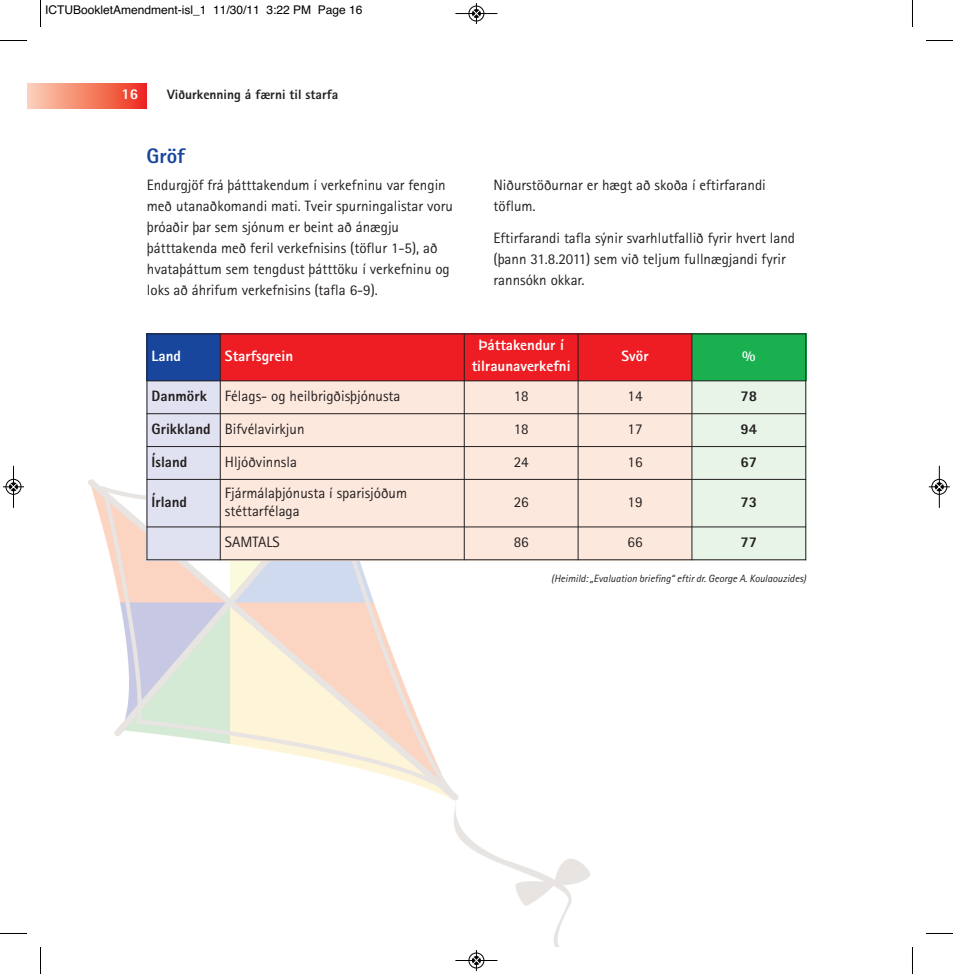
<style>
.page{position:relative;width:953px;height:974px;background:#fff}
.page>*{position:absolute;margin:0;border:0;box-sizing:border-box;transform-origin:0 0}
.t1{font:800 21px "Rotis Sans Serif";color:#18469d}
.t2{font:15px/21px "Rotis Sans Serif";color:#231f20}
.t3{font:800 15px/21px "Rotis Sans Serif";color:#fff;text-align:center}
.t4{font:800 15px "Rotis Sans Serif";color:#231f20}
.t5{font:800 13.5px "Rotis Sans Serif";color:#231f20}
.t6{font:12px "Helvetica";color:#000}
.t7{font:italic 10.5px "Rotis Sans Serif";color:#231f20}
.s1{font-weight:800}
</style>
<div class="page">
<img style="left:88px;top:385px;width:719px;height:562px">
<img style="left:27px;top:83px;width:120px;height:26px">
<div style="left:147px;top:334px;width:73px;height:47px;background:#18469d"></div>
<div style="left:220px;top:334px;width:244px;height:47px;background:#ee1d23"></div>
<div style="left:464px;top:334px;width:114px;height:47px;background:#ee1d23"></div>
<div style="left:578px;top:334px;width:114px;height:47px;background:#ee1d23"></div>
<div style="left:692px;top:334px;width:114px;height:47px;background:#1ab050"></div>
<div style="left:147px;top:381px;width:73px;height:33px;background:#e1e2f1"></div>
<div style="left:220px;top:381px;width:244px;height:33px;background:#fde8dd"></div>
<div style="left:464px;top:381px;width:114px;height:33px;background:#fde8dd"></div>
<div style="left:578px;top:381px;width:114px;height:33px;background:#fde8dd"></div>
<div style="left:692px;top:381px;width:114px;height:33px;background:#e8f4e8"></div>
<div style="left:147px;top:414px;width:73px;height:33px;background:#e1e2f1"></div>
<div style="left:220px;top:414px;width:244px;height:33px;background:#fde8dd"></div>
<div style="left:464px;top:414px;width:114px;height:33px;background:#fde8dd"></div>
<div style="left:578px;top:414px;width:114px;height:33px;background:#fde8dd"></div>
<div style="left:692px;top:414px;width:114px;height:33px;background:#e8f4e8"></div>
<div style="left:147px;top:447px;width:73px;height:32px;background:#e1e2f1"></div>
<div style="left:220px;top:447px;width:244px;height:32px;background:#fde8dd"></div>
<div style="left:464px;top:447px;width:114px;height:32px;background:#fde8dd"></div>
<div style="left:578px;top:447px;width:114px;height:32px;background:#fde8dd"></div>
<div style="left:692px;top:447px;width:114px;height:32px;background:#e8f4e8"></div>
<div style="left:147px;top:479px;width:73px;height:48px;background:#e1e2f1"></div>
<div style="left:220px;top:479px;width:244px;height:48px;background:#fde8dd"></div>
<div style="left:464px;top:479px;width:114px;height:48px;background:#fde8dd"></div>
<div style="left:578px;top:479px;width:114px;height:48px;background:#fde8dd"></div>
<div style="left:692px;top:479px;width:114px;height:48px;background:#e8f4e8"></div>
<div style="left:147px;top:527px;width:73px;height:33px;background:#e1e2f1"></div>
<div style="left:220px;top:527px;width:244px;height:33px;background:#fde8dd"></div>
<div style="left:464px;top:527px;width:114px;height:33px;background:#fde8dd"></div>
<div style="left:578px;top:527px;width:114px;height:33px;background:#fde8dd"></div>
<div style="left:692px;top:527px;width:114px;height:33px;background:#e8f4e8"></div>
<hr style="left:147px;top:334px;width:1px;height:226px;background:#231f20">
<hr style="left:220px;top:334px;width:1px;height:226px;background:#231f20">
<hr style="left:464px;top:334px;width:1px;height:226px;background:#231f20">
<hr style="left:578px;top:334px;width:1px;height:226px;background:#231f20">
<hr style="left:691px;top:334px;width:1px;height:226px;background:#231f20">
<hr style="left:805px;top:334px;width:1px;height:226px;background:#231f20">
<hr style="left:147px;top:334px;width:659px;height:1px;background:#231f20">
<hr style="left:147px;top:380px;width:659px;height:1px;background:#231f20">
<hr style="left:147px;top:413px;width:659px;height:1px;background:#231f20">
<hr style="left:147px;top:446px;width:659px;height:1px;background:#231f20">
<hr style="left:147px;top:479px;width:659px;height:1px;background:#231f20">
<hr style="left:147px;top:527px;width:659px;height:1px;background:#231f20">
<hr style="left:147px;top:559px;width:659px;height:1px;background:#231f20">
<svg style="left:40px;top:0;width:1px;height:27px"></svg>
<svg style="left:0;top:40px;width:27px;height:1px"></svg>
<svg style="left:912px;top:0;width:1px;height:27px"></svg>
<svg style="left:926px;top:40px;width:27px;height:1px"></svg>
<svg style="left:40px;top:947px;width:1px;height:27px"></svg>
<svg style="left:0;top:933px;width:27px;height:1px"></svg>
<svg style="left:912px;top:947px;width:1px;height:27px"></svg>
<svg style="left:926px;top:933px;width:27px;height:1px"></svg>
<div style="left:468px;top:6px;width:16px;height:16px;border:1px solid #fff;border-radius:50%"></div>
<hr style="left:455px;top:13px;width:42px;height:1px;background:#000">
<div style="left:469px;top:6px;width:15px;height:15px;border:1px solid #000;border-radius:50%"></div>
<svg style="left:472px;top:3px;width:8px;height:21px"></svg>
<div style="left:468px;top:952px;width:16px;height:16px;border:1px solid #fff;border-radius:50%"></div>
<hr style="left:455px;top:960px;width:42px;height:1px;background:#000">
<div style="left:469px;top:953px;width:15px;height:15px;border:1px solid #000;border-radius:50%"></div>
<svg style="left:472px;top:950px;width:8px;height:21px"></svg>
<div style="left:6px;top:479px;width:15px;height:16px;border:1px solid #fff;border-radius:50%"></div>
<hr style="left:13px;top:466px;width:1px;height:42px;background:#000">
<div style="left:6px;top:479px;width:15px;height:15px;border:1px solid #000;border-radius:50%"></div>
<svg style="left:3px;top:483px;width:21px;height:8px"></svg>
<div style="left:931px;top:479px;width:16px;height:16px;border:1px solid #fff;border-radius:50%"></div>
<hr style="left:939px;top:466px;width:1px;height:42px;background:#000">
<div style="left:931px;top:479px;width:16px;height:15px;border:1px solid #000;border-radius:50%"></div>
<svg style="left:928px;top:483px;width:22px;height:8px"></svg>
<p class="t6" style="left:45px;top:2px;width:319px">ICTUBookletAmendment-isl_1 11/30/11 3:22 PM Page 16</p>
<p class="t3" style="left:121px;top:85px;width:18px">16</p>
<p class="t5" style="left:167px;top:90px;width:173px">Viðurkenning á færni til starfa</p>
<h1 class="t1" style="left:147px;top:148px;width:40px">Gröf</h1>
<p class="t2" style="left:147px;top:176px;width:307px">Endurgjöf frá þátttakendum í verkefninu var fengin með utanaðkomandi mati. Tveir spurningalistar voru þróaðir þar sem sjónum er beint að ánægju þátttakenda með feril verkefnisins (töflur 1-5), að hvataþáttum sem tengdust þátttöku í verkefninu og loks að áhrifum verkefnisins (tafla 6-9).</p>
<p class="t2" style="left:493px;top:176px;width:274px">Niðurstöðurnar er hægt að skoða í eftirfarandi töflum.</p>
<p class="t2" style="left:493px;top:229px;width:303px">Eftirfarandi tafla sýnir svarhlutfallið fyrir hvert land (þann 31.8.2011) sem við teljum fullnægjandi fyrir rannsókn okkar.</p>
<p class="t3" style="left:152px;top:347px;width:31px">Land</p>
<p class="t3" style="left:225px;top:347px;width:70px">Starfsgrein</p>
<p class="t3" style="left:472px;top:336px;width:100px">Þáttakendur í tilraunaverkefni</p>
<p class="t3" style="left:621px;top:347px;width:29px">Svör</p>
<p class="t3" style="left:742px;top:347px;width:15px">%</p>
<p class="t2" style="left:152px;top:387px;width:250px"><span class="s1">Danmörk</span> Félags- og heilbrigðisþjónusta</p>
<p class="t2" style="left:513px;top:387px;width:16px">18</p>
<p class="t2" style="left:627px;top:387px;width:16px">14</p>
<p class="t4" style="left:740px;top:390px;width:18px">78</p>
<p class="t2" style="left:152px;top:420px;width:154px"><span class="s1">Grikkland</span> Bifvélavirkjun</p>
<p class="t2" style="left:513px;top:420px;width:16px">18</p>
<p class="t2" style="left:627px;top:420px;width:16px">17</p>
<p class="t4" style="left:740px;top:423px;width:18px">94</p>
<p class="t4" style="left:152px;top:456px;width:37px">Ísland</p>
<p class="t2" style="left:225px;top:452px;width:74px">Hljóðvinnsla</p>
<p class="t2" style="left:513px;top:452px;width:16px">24</p>
<p class="t2" style="left:627px;top:452px;width:16px">16</p>
<p class="t4" style="left:740px;top:456px;width:18px">67</p>
<p class="t4" style="left:152px;top:496px;width:37px">Írland</p>
<p class="t2" style="left:225px;top:485px;width:184px;line-height:18px">Fjármálaþjónusta í sparisjóðum stéttarfélaga</p>
<p class="t2" style="left:513px;top:493px;width:16px">26</p>
<p class="t2" style="left:627px;top:493px;width:16px">19</p>
<p class="t4" style="left:740px;top:496px;width:18px">73</p>
<p class="t2" style="left:225px;top:533px;width:56px">SAMTALS</p>
<p class="t2" style="left:513px;top:533px;width:16px">86</p>
<p class="t2" style="left:627px;top:533px;width:16px">66</p>
<p class="t4" style="left:740px;top:537px;width:18px">77</p>
<p class="t7" style="left:551px;top:575px;width:256px">(Heimild: „Evaluation briefing“ eftir dr. George A. Koulaouzides)</p>
</div>
